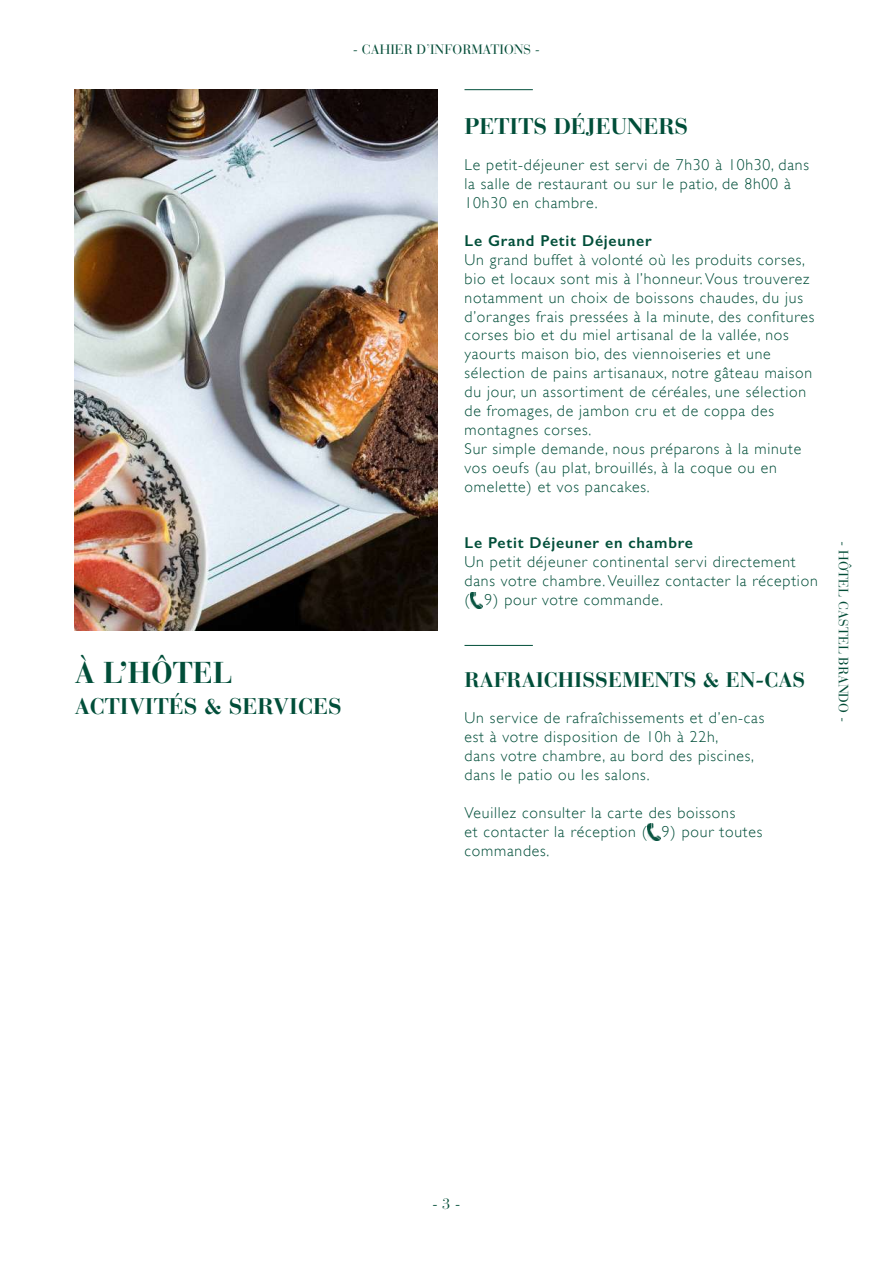
<style>
.page{position:relative;width:893px;height:1263px;background:#fff}
.page>*{position:absolute;margin:0;border:0;box-sizing:border-box;transform-origin:0 0}
.t1{font:700 30px "Bauer Bodoni";color:#014e39}
.t2{font:700 22.5px "Bauer Bodoni";color:#014e39}
.t3{font:700 21px "Bauer Bodoni";color:#014e39}
.t4{font:300 15.75px/18.9px "Gill Sans";letter-spacing:.05em;color:#014e39}
.t5{font:600 15.75px "Gill Sans";letter-spacing:.05em;color:#014e39}
.t6{font:15px "Bauer Bodoni";color:#024e38}
.t7{font:13.5px "Bauer Bodoni";color:#044d38}
</style>
<div class="page">
<img style="left:75px;top:89px;width:362px;height:542px">
<hr style="left:464px;top:89px;width:69px;height:1px;background:#014e39">
<img style="left:648px;top:824px;width:12px;height:16px">
<img style="left:471px;top:592px;width:12px;height:16px">
<hr style="left:464px;top:645px;width:69px;height:1px;background:#014e39">
<p class="t7" style="left:353px;top:41px;width:189px">- CAHIER D’INFORMATIONS -</p>
<h1 class="t1" style="left:75px;top:655px;width:159px">À L’HÔTEL</h1>
<h2 class="t2" style="left:75px;top:693px;width:268px">ACTIVITÉS &amp; SERVICES</h2>
<h2 class="t2" style="left:464px;top:112px;width:225px">PETITS DÉJEUNERS</h2>
<p class="t4" style="left:464px;top:156px;width:346px">Le petit-déjeuner est servi de 7h30 à 10h30, dans la salle de restaurant ou sur le patio, de 8h00 à<br>10h30 en chambre.</p>
<p class="t5" style="left:464px;top:231px;width:189px">Le Grand Petit Déjeuner</p>
<p class="t4" style="left:464px;top:250px;width:351px">Un grand buffet à volonté où les produits corses, bio et locaux sont mis à l’honneur. Vous trouverez notamment un choix de boissons chaudes, du jus d’oranges frais pressées à la minute, des confitures corses bio et du miel artisanal de la vallée, nos yaourts maison bio, des viennoiseries et une sélection de pains artisanaux, notre gâteau maison du jour, un assortiment de céréales, une sélection de fromages, de jambon cru et de coppa des montagnes corses.<br>Sur simple demande, nous préparons à la minute vos oeufs (au plat, brouillés, à la coque ou en omelette) et vos pancakes.</p>
<p class="t5" style="left:464px;top:533px;width:230px">Le Petit Déjeuner en chambre</p>
<p class="t4" style="left:464px;top:552px;width:355px">Un petit déjeuner continental servi directement dans votre chambre. Veuillez contacter la réception ( 9) pour votre commande.</p>
<h3 class="t3" style="left:464px;top:667px;width:342px">RAFRAICHISSEMENTS &amp; EN-CAS</h3>
<p class="t4" style="left:464px;top:709px;width:301px">Un service de rafraîchissements et d’en-cas est à votre disposition de 10h à 22h,<br>dans votre chambre, au bord des piscines, dans le patio ou les salons.</p>
<p class="t4" style="left:464px;top:803px;width:299px">Veuillez consulter la carte des boissons<br>et contacter la réception ( 9) pour toutes commandes.</p>
<p class="t7" style="left:852px;top:541px;width:182px;rotate:90deg">- HÔTEL CASTEL BRANDO -</p>
<p class="t6" style="left:432px;top:1195px;width:30px">- 3 -</p>
</div>
